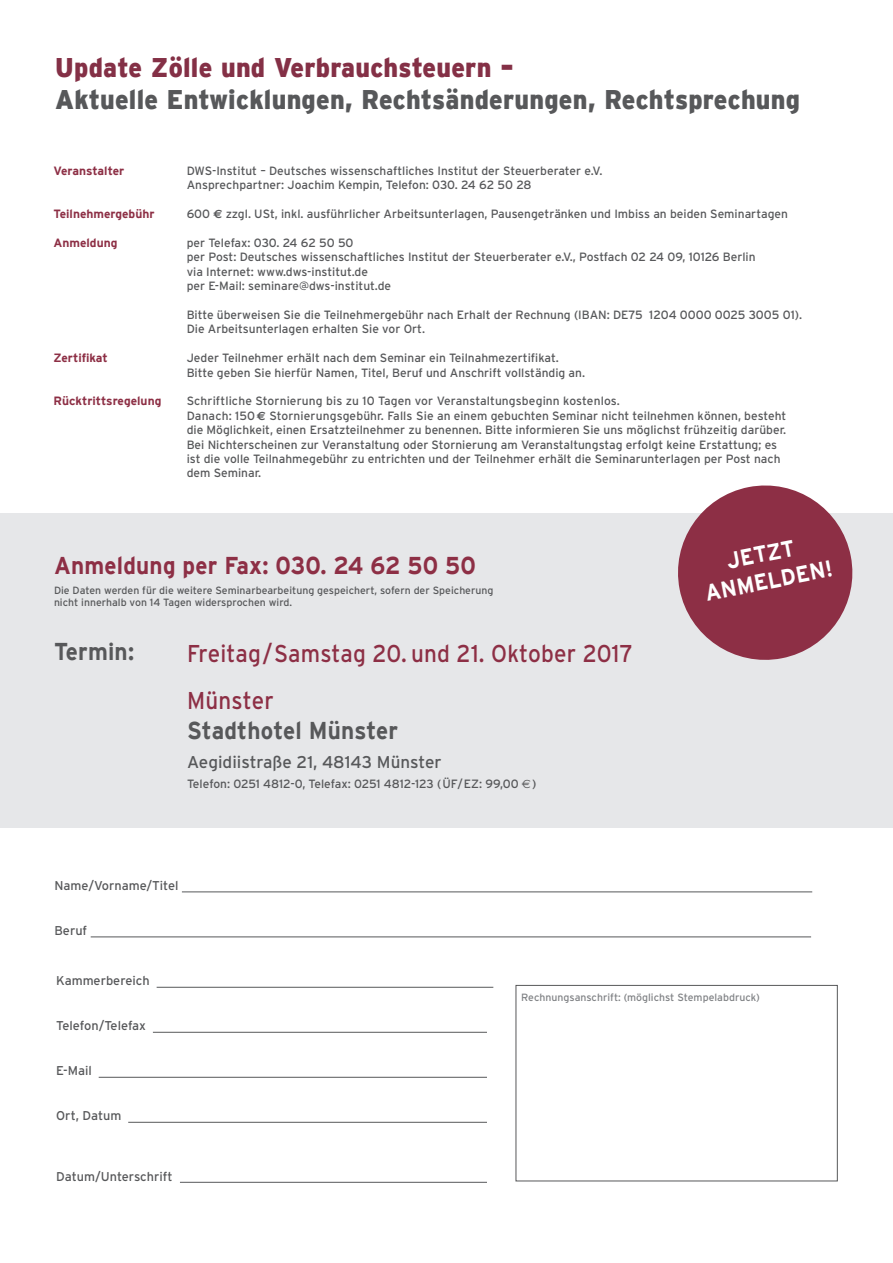
<style>
.page{position:relative;width:893px;height:1263px;background:#fff}
.page>*{position:absolute;margin:0;border:0;box-sizing:border-box;transform-origin:0 0}
.t1{font:900 27px "Interstate";letter-spacing:.01em;color:#57585a;scale:.92 1}
.t2{font:900 27px "Interstate";letter-spacing:.01em;color:#843046;scale:.92 1}
.t3{font:24.3px "Interstate";letter-spacing:.01em;color:#8d2f45;scale:.92 1}
.t4{font:700 24.3px "Interstate";letter-spacing:.01em;color:#8d2f45;scale:.92 1}
.t5{font:700 24.3px "Interstate";letter-spacing:.01em;color:#57585a;scale:.92 1}
.t6{font:700 22.8px/27.5px "Interstate";color:#fff;text-align:center;scale:.92 1}
.t7{font:17.1px "Interstate";color:#57585a}
.t8{font:12.75px "Interstate";color:#57585a}
.t9{font:12px/14.4px "Interstate";color:#57585a}
.t10{font:700 12px "Interstate";color:#8d2f45}
.t11{font:10.5px/12px "Interstate";color:#57585a}
.t12{font:10.5px "Interstate";color:#808285}
.s1{font-family:"Euro Sans";font-weight:700}
.s2{font-family:"Euro Sans"}
</style>
<div class="page">
<div style="left:0;top:513px;width:893px;height:315px;background:#e6e7e9"></div>
<div style="left:516px;top:985px;width:322px;height:196px;border:1px solid #57585a"></div>
<hr style="left:157px;top:987px;width:336px;height:1px;background:#57585a">
<hr style="left:153px;top:1032px;width:340px;height:1px;background:#57585a">
<hr style="left:99px;top:1077px;width:395px;height:1px;background:#57585a">
<hr style="left:128px;top:1122px;width:364px;height:1px;background:#57585a">
<hr style="left:180px;top:1182px;width:321px;height:1px;background:#57585a">
<hr style="left:182px;top:892px;width:630px;height:1px;background:#57585a">
<hr style="left:91px;top:937px;width:720px;height:1px;background:#57585a">
<div style="left:487px;top:1002px;width:26px;height:220px;background:#fff"></div>
<svg style="left:678px;top:485px;width:175px;height:175px"></svg>
<h1 class="t2" style="left:55px;top:52px;width:500px">Update Zölle und Verbrauchsteuern –</h1>
<h1 class="t1" style="left:55px;top:84px;width:811px">Aktuelle Entwicklungen, Rechtsänderungen, Rechtsprechung</h1>
<p class="t10" style="left:54px;top:164px;width:72px">Veranstalter</p>
<p class="t10" style="left:54px;top:207px;width:102px">Teilnehmergebühr</p>
<p class="t10" style="left:54px;top:236px;width:65px">Anmeldung</p>
<p class="t10" style="left:54px;top:351px;width:56px">Zertifikat</p>
<p class="t10" style="left:54px;top:394px;width:109px">Rücktrittsregelung</p>
<p class="t9" style="left:187px;top:164px;width:417px">DWS-Institut – Deutsches wissenschaftliches Institut der Steuerberater e.V.<br>Ansprechpartner: Joachim Kempin, Telefon: 030. 24 62 50 28</p>
<p class="t9" style="left:187px;top:207px;width:603px">600 <span class="s1">€</span> zzgl. USt, inkl. ausführlicher Arbeitsunterlagen, Pausengetränken und Imbiss an beiden Seminartagen</p>
<p class="t9" style="left:187px;top:236px;width:570px">per Telefax: 030. 24 62 50 50<br>per Post: Deutsches wissenschaftliches Institut der Steuerberater e.V., Postfach 02 24 09, 10126 Berlin via Internet: www.dws-institut.de<br>per E-Mail: seminare@dws-institut.de</p>
<p class="t9" style="left:187px;top:308px;width:617px">Bitte überweisen Sie die Teilnehmergebühr nach Erhalt der Rechnung (IBAN: DE75 1204 0000 0025 3005 01).<br>Die Arbeitsunterlagen erhalten Sie vor Ort.</p>
<p class="t9" style="left:187px;top:351px;width:400px">Jeder Teilnehmer erhält nach dem Seminar ein Teilnahmezertifikat.<br>Bitte geben Sie hierfür Namen, Titel, Beruf und Anschrift vollständig an.</p>
<p class="t9" style="left:187px;top:394px;width:601px">Schriftliche Stornierung bis zu 10 Tagen vor Veranstaltungsbeginn kostenlos.<br>Danach: 150<span class="s1">€</span> Stornierungsgebühr. Falls Sie an einem gebuchten Seminar nicht teilnehmen können, besteht die Möglichkeit, einen Ersatzteilnehmer zu benennen. Bitte informieren Sie uns möglichst frühzeitig darüber.<br>Bei Nichterscheinen zur Veranstaltung oder Stornierung am Veranstaltungstag erfolgt keine Erstattung; es ist die volle Teilnahmegebühr zu entrichten und der Teilnehmer erhält die Seminarunterlagen per Post nach dem Seminar.</p>
<h2 class="t4" style="left:54px;top:552px;width:460px">Anmeldung per Fax: 030. 24 62 50 50</h2>
<p class="t11" style="left:54px;top:585px;width:441px">Die Daten werden für die weitere Seminarbearbeitung gespeichert, sofern der Speicherung nicht innerhalb von 14 Tagen widersprochen wird.</p>
<h2 class="t5" style="left:54px;top:638px;width:89px">Termin:</h2>
<h2 class="t3" style="left:187px;top:640px;width:486px">Freitag/Samstag 20. und 21. Oktober 2017</h2>
<h2 class="t3" style="left:187px;top:686px;width:96px">Münster</h2>
<h2 class="t5" style="left:187px;top:717px;width:231px">Stadthotel Münster</h2>
<h3 class="t7" style="left:187px;top:753px;width:256px">Aegidiistraße 21, 48143 Münster</h3>
<p class="t9" style="left:187px;top:776px;width:351px">Telefon: 0251 4812-0, Telefax: 0251 4812-123 (ÜF/EZ: 99,00 <span class="s2">€</span>)</p>
<p class="t8" style="left:54px;top:878px;width:125px">Name/Vorname/Titel</p>
<p class="t8" style="left:54px;top:923px;width:34px">Beruf</p>
<h3 class="t6" style="left:697px;top:552px;width:142px;rotate:-11deg">JETZT<br>ANMELDEN!</h3>
<p class="t8" style="left:56px;top:974px;width:95px">Kammerbereich</p>
<p class="t8" style="left:56px;top:1019px;width:91px">Telefon/Telefax</p>
<p class="t8" style="left:56px;top:1064px;width:37px">E-Mail</p>
<p class="t8" style="left:56px;top:1109px;width:67px">Ort, Datum</p>
<p class="t8" style="left:56px;top:1169px;width:118px">Datum/Unterschrift</p>
<p class="t12" style="left:521px;top:991px;width:240px">Rechnungsanschrift: (möglichst Stempelabdruck)</p>
</div>
